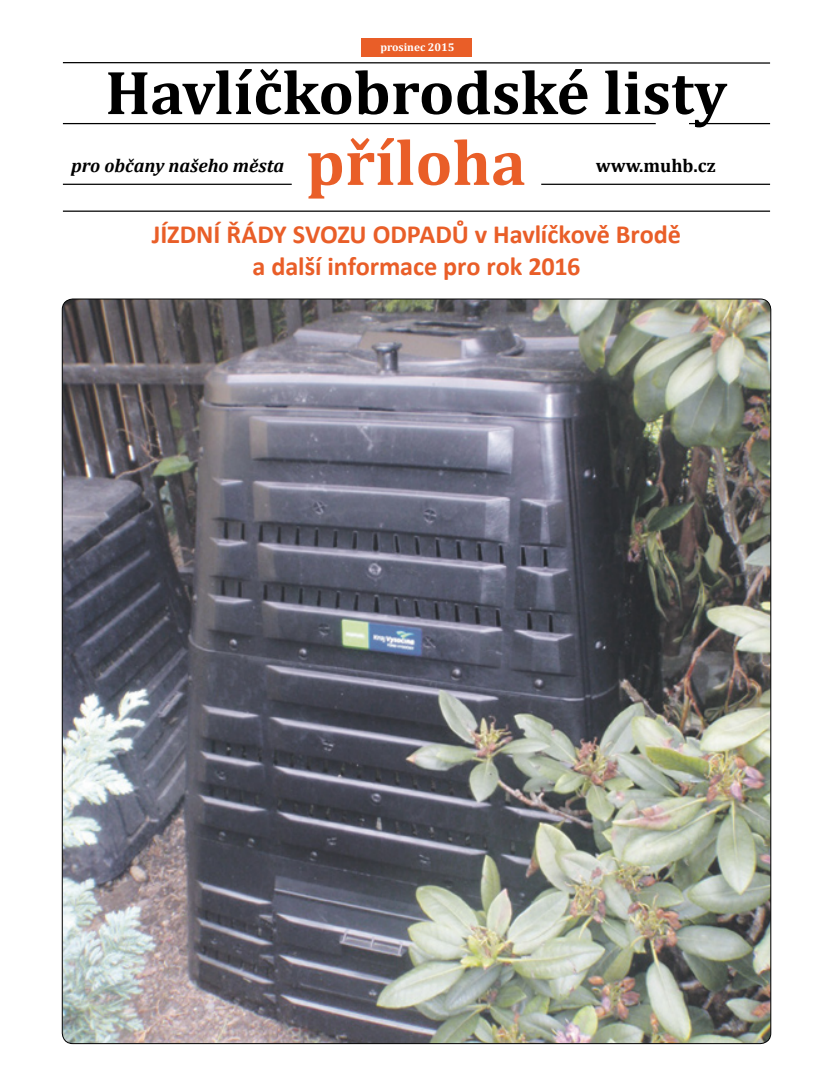
<style>
.page{position:relative;width:833px;height:1081px;background:#fff}
.page>*{position:absolute;margin:0;border:0;box-sizing:border-box;transform-origin:0 0}
.t1{font:700 65px "Cambria";color:#e95e28}
.t2{font:700 62.5px "Cambria";color:#000}
.t3{font:700 26.25px/31.5px "Calibri";letter-spacing:-.005em;color:#e95e28;text-align:center}
.t4{font:italic 700 18.75px "Cambria";color:#000}
.t5{font:700 18.75px "Cambria";color:#000}
.t6{font:700 11.25px "Cambria";color:#fff}
</style>
<div class="page">
<svg style="left:62px;top:62px;width:709px;height:2px"></svg>
<hr style="left:689px;top:123px;width:81px;height:1px;background:#000">
<hr style="left:63px;top:184px;width:229px;height:1px;background:#000">
<hr style="left:541px;top:184px;width:229px;height:1px;background:#000">
<hr style="left:63px;top:210px;width:707px;height:2px;background:#000">
<hr style="left:63px;top:123px;width:593px;height:1px;background:#000">
<div style="left:361px;top:38px;width:110px;height:19px;background:#e95e28"></div>
<img style="left:62px;top:299px;width:709px;height:744px">
<p class="t6" style="left:380px;top:39px;width:76px">prosinec 2015</p>
<h2 class="t2" style="left:105px;top:49px;width:623px">Havlíčkobrodské listy</h2>
<h1 class="t1" style="left:306px;top:117px;width:221px">příloha</h1>
<p class="t4" style="left:71px;top:152px;width:214px">pro občany našeho města</p>
<p class="t5" style="left:596px;top:152px;width:121px">www.muhb.cz</p>
<p class="t3" style="left:152px;top:219px;width:531px">JÍZDNÍ ŘÁDY SVOZU ODPADŮ v Havlíčkově Brodě a další informace pro rok 2016</p>
</div>
